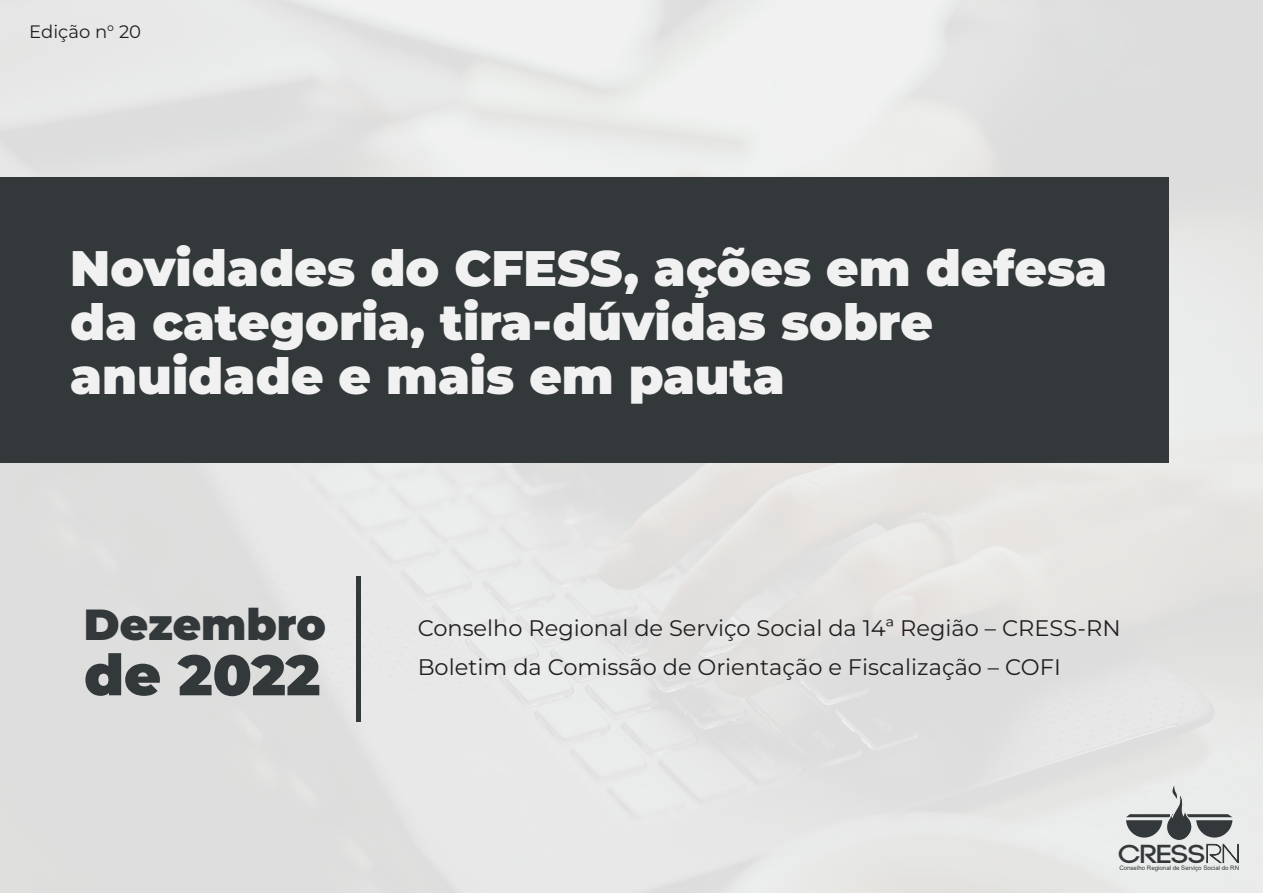
<style>
.page{position:relative;width:1263px;height:893px;background:#fff}
.page>*{position:absolute;margin:0;border:0;box-sizing:border-box;transform-origin:0 0}
.t1{font:900 56.7px "Montserrat";color:#33383a}
.t2{font:900 49.95px/54px "Montserrat";color:#f0f1f0}
.t3{font:900 43.5px "Montserrat";color:#33383a}
.t4{font:700 25.95px "Code";color:#33383a;scale:1.18 1}
.t5{font:22.5px/39px "Montserrat";color:#231f20}
.t6{font:18px "Montserrat";color:#231f20}
.t7{font:6.15px "Arial";color:#33383a}
.s1{font-weight:300}
</style>
<div class="page">
<div style="left:0;top:0;width:1263px;height:893px;background:linear-gradient(to right,#e2e3e2,#e6e6e4)"></div>
<div style="left:0;top:177px;width:1168px;height:286px;background:#33383a"></div>
<hr style="left:356px;top:576px;width:4px;height:146px;background:#33383a">
<svg style="left:1126px;top:780px;width:113px;height:84px;background:#c3c6c5"></svg>
<p class="t6" style="left:29px;top:19px;width:113px">Edição n° 20</p>
<h2 class="t2" style="left:70px;top:240px;width:1038px">Novidades do CFESS, ações em defesa da categoria, tira-dúvidas sobre anuidade e mais em pauta</h2>
<h3 class="t3" style="left:84px;top:595px;width:243px">Dezembro</h3>
<h1 class="t1" style="left:84px;top:637px;width:238px">de 2022</h1>
<p class="t5" style="left:418px;top:608px;width:704px">Conselho Regional de Serviço Social da 14ª Região – CRESS-RN<br>Boletim da Comissão de Orientação e Fiscalização – COFI</p>
<p class="t4" style="left:1119px;top:840px;width:104px">CRESS<span class="s1">RN</span></p>
<p class="t7" style="left:1119px;top:863px;width:121px">Conselho Regional de Serviço Social do RN</p>
</div>
